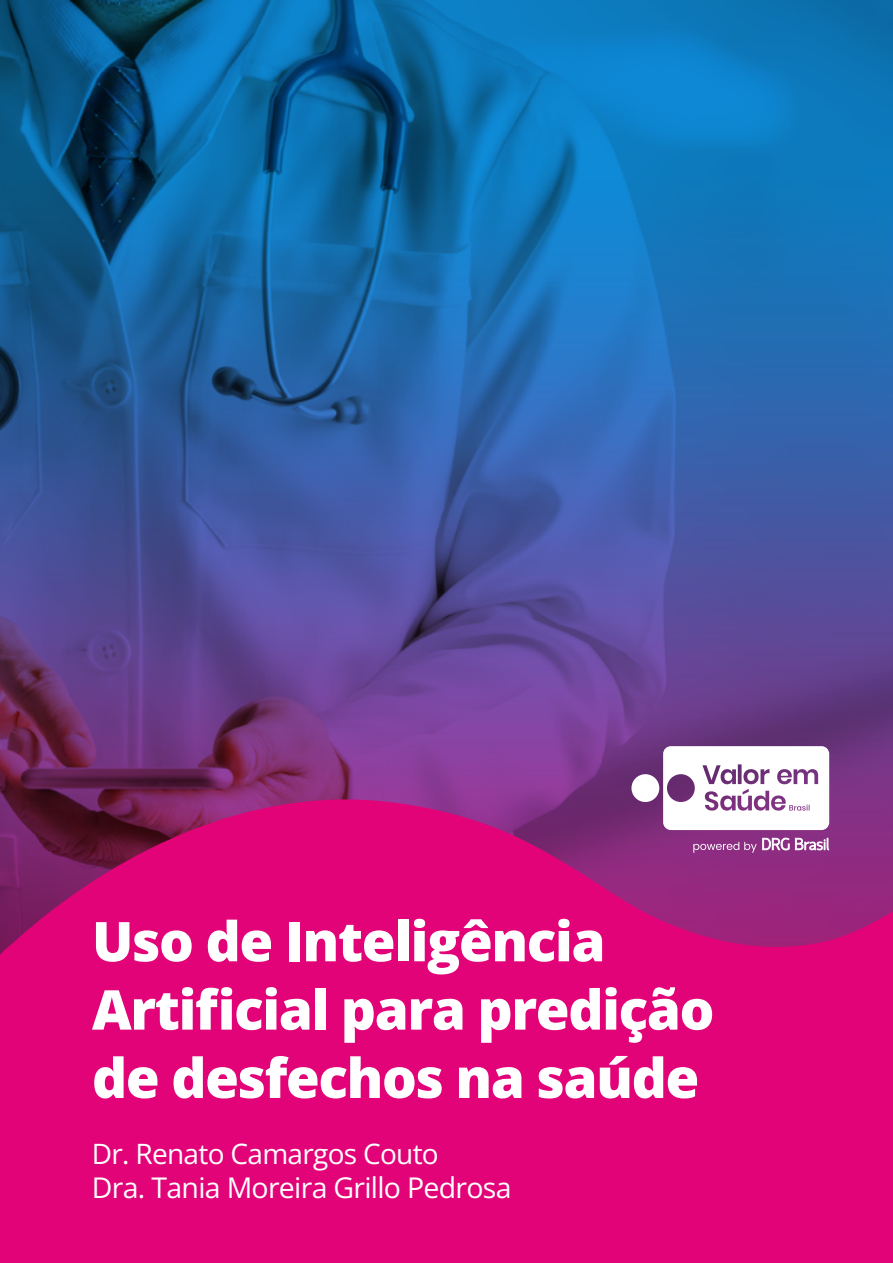
<style>
.page{position:relative;width:893px;height:1263px;background:#fff}
.page>*{position:absolute;margin:0;border:0;box-sizing:border-box;transform-origin:0 0}
.t1{font:800 54.9px/68.2px "Open Sans";letter-spacing:-.025em;color:#fff}
.t2{font:28.5px "Open Sans";letter-spacing:-.025em;color:#fff}
.t3{font:28.05px "Open Sans";letter-spacing:-.025em;color:#fff}
</style>
<div class="page">
<img style="left:0;top:0;width:893px;height:794px">
<svg style="left:0;top:794px;width:893px;height:469px;background:#d40876"></svg>
<svg style="left:693px;top:838px;width:136px;height:15px;background:#a963a2"></svg>
<div style="left:631px;top:774px;width:28px;height:28px;background:#fff;border-radius:50%"></div>
<svg style="left:663px;top:746px;width:166px;height:84px"></svg>
<p class="t1" style="left:92px;top:906px;width:624px">Uso de Inteligência<br>Artificial para predição de desfechos na saúde</p>
<p class="t3" style="left:92px;top:1134px;width:348px">Dr. Renato Camargos Couto</p>
<p class="t2" style="left:92px;top:1168px;width:421px">Dra. Tania Moreira Grillo Pedrosa</p>
</div>
